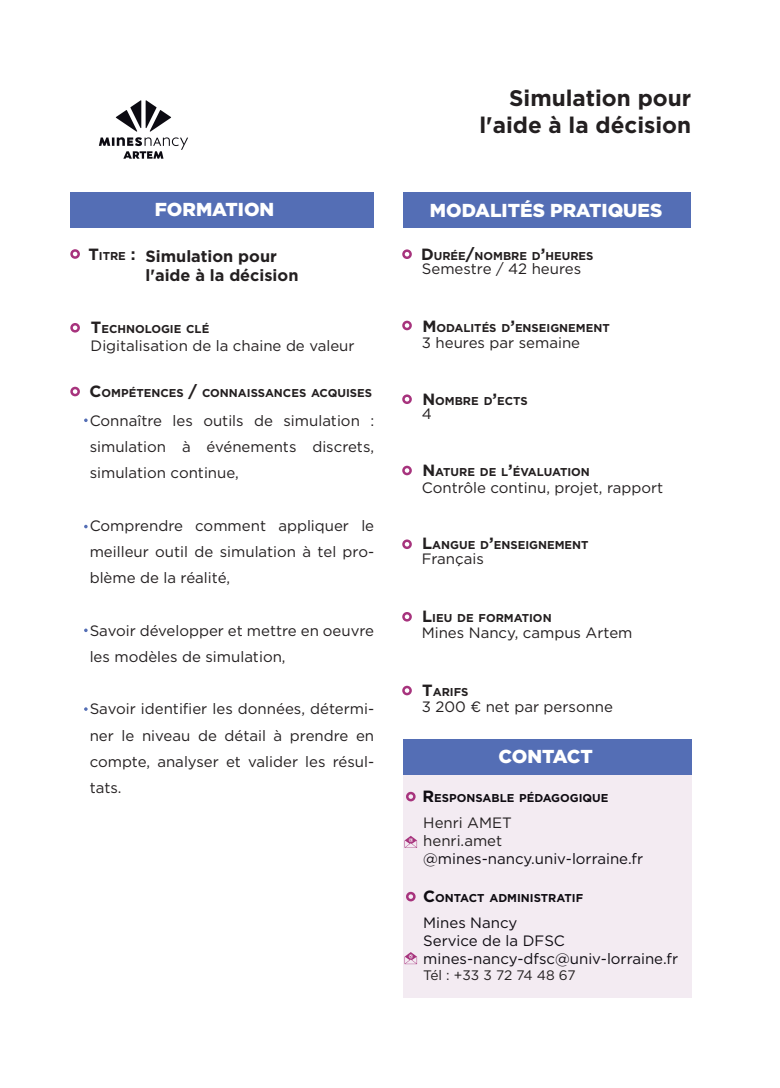
<style>
.page{position:relative;width:780px;height:1088px;background:#fff}
.page>*{position:absolute;margin:0;border:0;box-sizing:border-box;transform-origin:0 0}
.t1{font:700 22.5px/27px "Gotham";color:#231f20;text-align:right}
.t2{font:900 18.75px "Gotham";color:#fff}
.t3{font:700 16.25px/19.5px "Gotham";color:#231f20}
.t4{font:15px/26.2px "Gotham";color:#231f20;text-align:justify}
.t5{font:15px/18px "Gotham";color:#0f0c12}
.t6{font:13.75px "Gotham";letter-spacing:-.015em;color:#231f20}
.t7{font:700 11.38px "Gotham";color:#231f20}
.t8{font:700 11.38px "Gotham";color:#0f0c12}
.s1{font-size:11.38px}
.s2{font-size:16.25px}
</style>
<div class="page">
<div style="left:403px;top:763px;width:288px;height:235px;background:#f3ebf2"></div>
<div style="left:403px;top:193px;width:288px;height:35px;background:#546eb5"></div>
<div style="left:70px;top:193px;width:303px;height:35px;background:#546eb5"></div>
<div style="left:403px;top:739px;width:288px;height:35px;background:#546eb5"></div>
<div style="left:406px;top:892px;width:9px;height:9px;border:2px solid #a7337d;border-radius:50%"></div>
<div style="left:406px;top:792px;width:9px;height:9px;border:2px solid #a7337d;border-radius:50%"></div>
<svg style="left:404px;top:836px;width:13px;height:12px"></svg>
<svg style="left:404px;top:952px;width:13px;height:12px"></svg>
<div style="left:402px;top:249px;width:10px;height:10px;border:2px solid #a7337d;border-radius:50%"></div>
<div style="left:402px;top:321px;width:10px;height:9px;border:2px solid #a7337d;border-radius:50%"></div>
<div style="left:402px;top:394px;width:10px;height:10px;border:2px solid #a7337d;border-radius:50%"></div>
<div style="left:402px;top:466px;width:10px;height:9px;border:2px solid #a7337d;border-radius:50%"></div>
<div style="left:402px;top:539px;width:10px;height:10px;border:2px solid #a7337d;border-radius:50%"></div>
<div style="left:402px;top:612px;width:10px;height:9px;border:2px solid #a7337d;border-radius:50%"></div>
<div style="left:402px;top:686px;width:10px;height:9px;border:2px solid #a7337d;border-radius:50%"></div>
<div style="left:70px;top:249px;width:10px;height:10px;border:2px solid #a7337d;border-radius:50%"></div>
<div style="left:70px;top:323px;width:10px;height:10px;border:2px solid #a7337d;border-radius:50%"></div>
<div style="left:70px;top:387px;width:10px;height:9px;border:2px solid #a7337d;border-radius:50%"></div>
<img style="left:98px;top:100px;width:90px;height:59px">
<svg style="left:84px;top:418px;width:4px;height:4px"></svg>
<svg style="left:84px;top:525px;width:4px;height:3px"></svg>
<svg style="left:84px;top:628px;width:4px;height:4px"></svg>
<svg style="left:84px;top:707px;width:4px;height:4px"></svg>
<h1 class="t1" style="left:479px;top:84px;width:213px">Simulation pour l'aide à la décision</h1>
<p class="t2" style="left:155px;top:197px;width:121px">FORMATION</p>
<p class="t2" style="left:430px;top:197px;width:234px">MODALITÉS PRATIQUES</p>
<p class="t3" style="left:145px;top:246px;width:154px;text-indent:-57px">T<span class="s1">ITRE</span> : Simulation pour l'aide à la décision</p>
<p class="t7" style="left:91px;top:322px;width:120px"><span class="s2">T</span>ECHNOLOGIE CLÉ</p>
<p class="t4" style="left:91px;top:332px;width:265px">Digitalisation de la chaine de valeur</p>
<p class="t7" style="left:90px;top:386px;width:284px"><span class="s2">C</span>OMPÉTENCES <span class="s2">/</span> CONNAISSANCES ACQUISES</p>
<p class="t4" style="left:90px;top:407px;width:286px">Connaître les outils de simulation : simulation à événements discrets, simulation continue,</p>
<p class="t4" style="left:90px;top:512px;width:286px">Comprendre comment appliquer le meilleur outil de simulation à tel pro&shy;blème de la réalité,</p>
<p class="t4" style="left:90px;top:617px;width:286px">Savoir développer et mettre en oeuvre les modèles de simulation,</p>
<p class="t4" style="left:90px;top:696px;width:286px">Savoir identifier les données, détermi&shy;ner le niveau de détail à prendre en compte, analyser et valider les résul&shy;tats.</p>
<p class="t7" style="left:421px;top:248px;width:174px"><span class="s2">D</span>URÉE<span class="s2">/</span>NOMBRE D<span class="s2">’</span>HEURES</p>
<p class="t4" style="left:422px;top:255px;width:161px">Semestre / 42 heures</p>
<p class="t7" style="left:422px;top:321px;width:189px"><span class="s2">M</span>ODALITÉS D<span class="s2">’</span>ENSEIGNEMENT</p>
<p class="t4" style="left:422px;top:329px;width:160px">3 heures par semaine</p>
<p class="t7" style="left:422px;top:393px;width:107px"><span class="s2">N</span>OMBRE D<span class="s2">’</span>ECTS</p>
<p class="t4" style="left:422px;top:400px;width:12px">4</p>
<p class="t7" style="left:422px;top:464px;width:169px"><span class="s2">N</span>ATURE DE L<span class="s2">’</span>ÉVALUATION</p>
<p class="t4" style="left:422px;top:474px;width:243px">Contrôle continu, projet, rapport</p>
<p class="t7" style="left:422px;top:537px;width:168px"><span class="s2">L</span>ANGUE D<span class="s2">’</span>ENSEIGNEMENT</p>
<p class="t4" style="left:421px;top:545px;width:64px">Français</p>
<p class="t7" style="left:422px;top:611px;width:131px"><span class="s2">L</span>IEU DE FORMATION</p>
<p class="t4" style="left:421px;top:619px;width:212px">Mines Nancy, campus Artem</p>
<p class="t7" style="left:422px;top:684px;width:48px"><span class="s2">T</span>ARIFS</p>
<p class="t4" style="left:421px;top:693px;width:193px">3 200 € net par personne</p>
<p class="t2" style="left:498px;top:743px;width:96px">CONTACT</p>
<p class="t8" style="left:422px;top:791px;width:187px"><span class="s2">R</span>ESPONSABLE PÉDAGOGIQUE</p>
<p class="t4" style="left:423px;top:813px;width:90px;line-height:18px">Henri AMET henri.amet</p>
<p class="t5" style="left:423px;top:849px;width:221px">@mines-nancy.univ-lorraine.fr</p>
<p class="t8" style="left:423px;top:891px;width:161px"><span class="s2">C</span>ONTACT ADMINISTRATIF</p>
<p class="t5" style="left:423px;top:913px;width:256px">Mines Nancy<br>Service de la DFSC mines-nancy-dfsc@univ-lorraine.fr</p>
<p class="t6" style="left:423px;top:966px;width:154px">Tél : +33 3 72 74 48 67</p>
</div>
